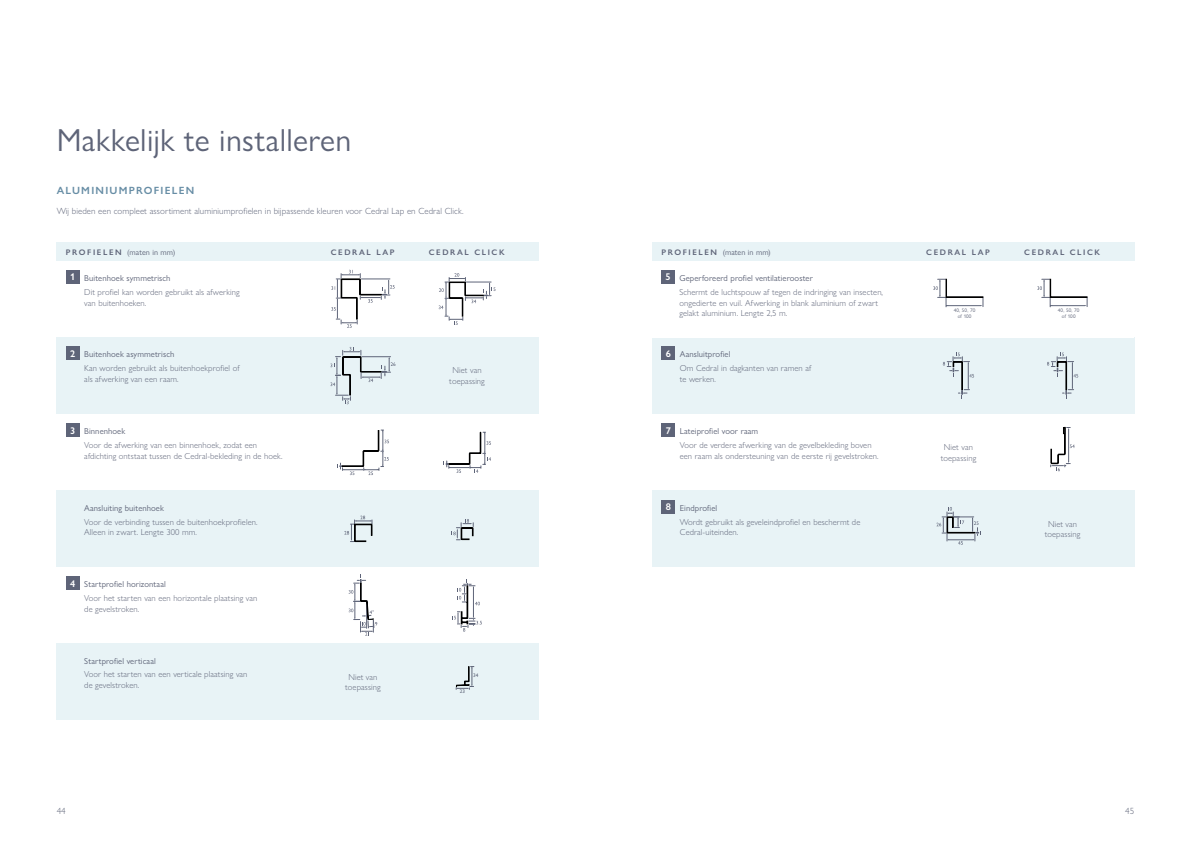
<style>
.page{position:relative;width:1191px;height:842px;background:#fff}
.page>*{position:absolute;margin:0;border:0;box-sizing:border-box;transform-origin:0 0}
.t1{font:32px "Gill Sans Nova";letter-spacing:.01em;color:#5e6478}
.t2{font:600 10.5px "Gill Sans Nova";letter-spacing:.12em;color:#678da5}
.t3{font:600 9.8px "Gill Sans Nova";color:#fff}
.t4{font:300 9px "Gill Sans Nova";letter-spacing:.01em;color:#5e6478}
.t5{font:300 8.6px/10.8px "Gill Sans Nova";letter-spacing:.01em;color:#5e6478}
.t6{font:8.6px "Gill Sans Nova";letter-spacing:.01em;color:#5e6478}
.t7{font:8.1px "Gill Sans Nova";letter-spacing:.01em;color:#5e6478}
.t8{font:600 8.1px "Gill Sans Nova";letter-spacing:.2em;color:#5e6478}
.t9{font:5.2px/5.4px "Gill Sans Nova";letter-spacing:.025em;color:#5e6478;text-align:center}
.t10{font:5.2px "Gill Sans";color:#5e6478}
.s1{font-weight:600}
</style>
<div class="page">
<div style="left:57px;top:242px;width:482px;height:19px;background:#e8f3f6"></div>
<div style="left:652px;top:242px;width:482px;height:19px;background:#e8f3f6"></div>
<div style="left:66px;top:270px;width:14px;height:14px;background:#5e6478"></div>
<svg style="left:439px;top:273px;width:56px;height:52px"></svg>
<div style="left:57px;top:337px;width:482px;height:77px;background:#e8f3f6"></div>
<div style="left:66px;top:346px;width:14px;height:14px;background:#5e6478"></div>
<svg style="left:330px;top:347px;width:65px;height:57px"></svg>
<div style="left:66px;top:423px;width:14px;height:14px;background:#5e6478"></div>
<svg style="left:337px;top:430px;width:52px;height:45px"></svg>
<svg style="left:443px;top:432px;width:48px;height:41px"></svg>
<div style="left:66px;top:576px;width:14px;height:14px;background:#5e6478"></div>
<svg style="left:349px;top:575px;width:28px;height:61px"></svg>
<svg style="left:452px;top:579px;width:30px;height:53px"></svg>
<div style="left:57px;top:643px;width:482px;height:77px;background:#e8f3f6"></div>
<svg style="left:456px;top:666px;width:18px;height:24px"></svg>
<div style="left:652px;top:337px;width:482px;height:77px;background:#e8f3f6"></div>
<div style="left:661px;top:346px;width:14px;height:14px;background:#5e6478"></div>
<svg style="left:1047px;top:353px;width:31px;height:46px"></svg>
<svg style="left:942px;top:353px;width:32px;height:46px"></svg>
<div style="left:661px;top:423px;width:14px;height:14px;background:#5e6478"></div>
<svg style="left:1050px;top:427px;width:24px;height:44px"></svg>
<div style="left:652px;top:491px;width:482px;height:76px;background:#e8f3f6"></div>
<div style="left:661px;top:500px;width:14px;height:14px;background:#5e6478"></div>
<svg style="left:936px;top:507px;width:45px;height:38px"></svg>
<div style="left:661px;top:270px;width:14px;height:14px;background:#5e6478"></div>
<svg style="left:933px;top:279px;width:50px;height:28px"></svg>
<svg style="left:1037px;top:279px;width:51px;height:28px"></svg>
<div style="left:57px;top:490px;width:482px;height:77px;background:#e8f3f6"></div>
<svg style="left:344px;top:516px;width:29px;height:26px"></svg>
<svg style="left:451px;top:519px;width:23px;height:22px"></svg>
<svg style="left:331px;top:270px;width:63px;height:58px"></svg>
<h1 class="t1" style="left:57px;top:120px;width:296px">Makkelijk te installeren</h1>
<p class="t2" style="left:57px;top:184px;width:139px">ALUMINIUMPROFIELEN</p>
<p class="t4" style="left:57px;top:206px;width:408px">Wij bieden een compleet assortiment aluminiumprofielen in bijpassende kleuren voor Cedral Lap en Cedral Click.</p>
<p class="t7" style="left:66px;top:247px;width:111px"><span class="s1">PROFIELEN</span> (maten in mm)</p>
<p class="t8" style="left:331px;top:247px;width:65px">CEDRAL LAP</p>
<p class="t8" style="left:429px;top:247px;width:77px">CEDRAL CLICK</p>
<p class="t7" style="left:661px;top:247px;width:111px"><span class="s1">PROFIELEN</span> (maten in mm)</p>
<p class="t8" style="left:926px;top:247px;width:65px">CEDRAL LAP</p>
<p class="t8" style="left:1024px;top:247px;width:77px">CEDRAL CLICK</p>
<p class="t6" style="left:84px;top:273px;width:88px">Buitenhoek symmetrisch</p>
<p class="t5" style="left:84px;top:286px;width:157px">Dit profiel kan worden gebruikt als afwerking van buitenhoeken.</p>
<p class="t3" style="left:70px;top:271px;width:7px">1</p>
<p class="t3" style="left:665px;top:271px;width:7px">5</p>
<p class="t6" style="left:679px;top:273px;width:135px">Geperforeerd profiel ventilatierooster</p>
<p class="t5" style="left:679px;top:286px;width:205px">Schermt de luchtspouw af tegen de indringing van insecten, ongedierte en vuil. Afwerking in blank aluminium of zwart gelakt aluminium. Lengte 2,5 m.</p>
<p class="t9" style="left:953px;top:308px;width:23px">40, 50, 70 of 100</p>
<p class="t9" style="left:1058px;top:308px;width:23px">40, 50, 70 of 100</p>
<p class="t3" style="left:70px;top:348px;width:7px">2</p>
<p class="t6" style="left:84px;top:349px;width:92px">Buitenhoek asymmetrisch</p>
<p class="t5" style="left:84px;top:363px;width:157px">Kan worden gebruikt als buitenhoekprofiel of als afwerking van een raam.</p>
<p class="t5" style="left:449px;top:365px;width:37px;text-align:center">Niet van toepassing</p>
<p class="t3" style="left:665px;top:348px;width:7px">6</p>
<p class="t6" style="left:680px;top:349px;width:52px">Aansluitprofiel</p>
<p class="t5" style="left:680px;top:363px;width:133px">Om Cedral in dagkanten van ramen af te werken.</p>
<p class="t3" style="left:70px;top:424px;width:7px">3</p>
<p class="t6" style="left:84px;top:426px;width:42px">Binnenhoek</p>
<p class="t5" style="left:84px;top:439px;width:200px">Voor de afwerking van een binnenhoek, zodat een afdichting ontstaat tussen de Cedral-bekleding in de hoek.</p>
<p class="t3" style="left:665px;top:424px;width:7px">7</p>
<p class="t6" style="left:680px;top:426px;width:80px">Lateiprofiel voor raam</p>
<p class="t5" style="left:680px;top:440px;width:200px">Voor de verdere afwerking van de gevelbekleding boven een raam als ondersteuning van de eerste rij gevelstroken.</p>
<p class="t5" style="left:940px;top:442px;width:37px;text-align:center">Niet van toepassing</p>
<p class="t6" style="left:84px;top:502px;width:81px">Aansluiting buitenhoek</p>
<p class="t5" style="left:84px;top:516px;width:175px">Voor de verbinding tussen de buitenhoekprofielen.<br>Alleen in zwart. Lengte 300 mm.</p>
<p class="t3" style="left:665px;top:501px;width:7px">8</p>
<p class="t6" style="left:680px;top:502px;width:39px">Eindprofiel</p>
<p class="t5" style="left:680px;top:516px;width:182px">Wordt gebruikt als geveleindprofiel en beschermt de<br>Cedral-uiteinden.</p>
<p class="t5" style="left:1044px;top:518px;width:37px;text-align:center">Niet van toepassing</p>
<p class="t3" style="left:70px;top:577px;width:7px">4</p>
<p class="t6" style="left:84px;top:579px;width:83px">Startprofiel horizontaal</p>
<p class="t5" style="left:84px;top:592px;width:175px">Voor het starten van een horizontale plaatsing van de gevelstroken.</p>
<p class="t6" style="left:84px;top:655px;width:73px">Startprofiel verticaal</p>
<p class="t5" style="left:84px;top:669px;width:165px">Voor het starten van een verticale plaatsing van de gevelstroken.</p>
<p class="t5" style="left:345px;top:671px;width:37px;text-align:center">Niet van toepassing</p>
<p class="t10" style="left:473px;top:672px;width:7px">34</p>
<p class="t10" style="left:460px;top:688px;width:7px">23</p>
<p class="t4" style="left:57px;top:805px;width:11px">44</p>
<p class="t4" style="left:1125px;top:805px;width:11px">45</p>
</div>
